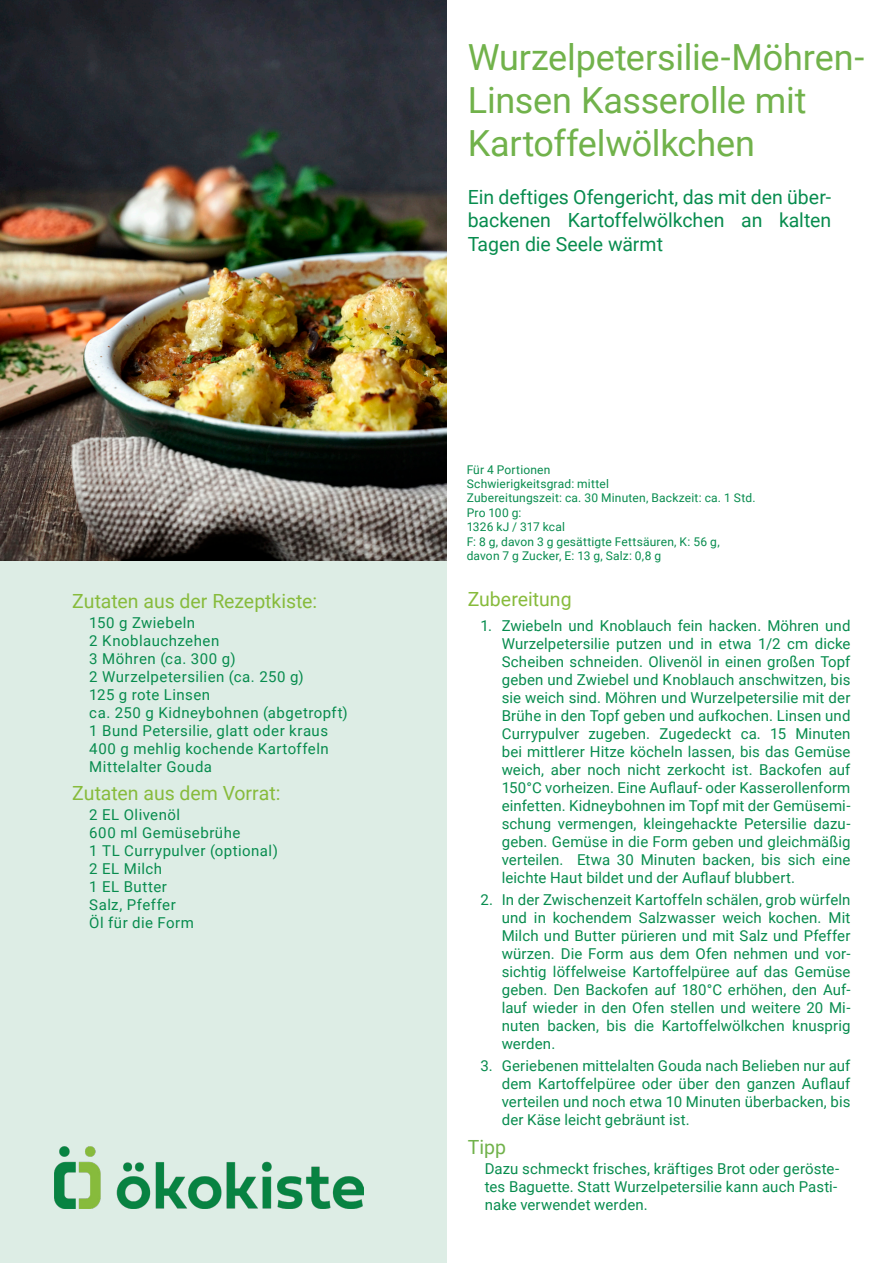
<style>
.page{position:relative;width:893px;height:1263px;background:#fff}
.page>*{position:absolute;margin:0;border:0;box-sizing:border-box;transform-origin:0 0}
.Überschrift_1{font:36px/43.2px "Roboto";letter-spacing:-.01em;color:#71b24b}
.Beschreibung{font:19.5px/23.4px "Roboto";letter-spacing:-.005em;color:#078c4e;text-align:justify}
.überschrift_2{font:19.5px "Roboto";color:#87bb3c}
.überschrift_2-2{font:19.5px "Roboto";color:#71b24b}
.zutaten_grün{font:15px/18px "Roboto";letter-spacing:.025em;color:#078c4e;text-align:justify}
.Zusatzangaben{font:12px/14.4px "Roboto";letter-spacing:.015em;color:#078c4e}
</style>
<div class="page">
<div style="left:0;top:0;width:446px;height:1263px;background:#ddede5"></div>
<img style="left:55px;top:1147px;width:309px;height:62px">
<img style="left:0;top:0;width:446px;height:560px">
<p class="überschrift_2" style="left:72px;top:588px;width:246px">Zutaten aus der Rezeptkiste:</p>
<p class="zutaten_grün" style="left:89px;top:613px;width:107px">150 g Zwiebeln</p>
<p class="zutaten_grün" style="left:89px;top:631px;width:132px">2 Knoblauchzehen</p>
<p class="zutaten_grün" style="left:89px;top:649px;width:148px">3 Möhren (ca. 300 g)</p>
<p class="zutaten_grün" style="left:89px;top:667px;width:216px">2 Wurzelpetersilien (ca. 250 g)</p>
<p class="zutaten_grün" style="left:89px;top:685px;width:122px">125 g rote Linsen</p>
<p class="zutaten_grün" style="left:89px;top:703px;width:260px">ca. 250 g Kidneybohnen (abgetropft)</p>
<p class="zutaten_grün" style="left:89px;top:721px;width:240px">1 Bund Petersilie, glatt oder kraus</p>
<p class="zutaten_grün" style="left:89px;top:739px;width:241px">400 g mehlig kochende Kartoffeln</p>
<p class="zutaten_grün" style="left:89px;top:757px;width:124px">Mittelalter Gouda</p>
<p class="überschrift_2" style="left:72px;top:779px;width:210px">Zutaten aus dem Vorrat:</p>
<p class="zutaten_grün" style="left:89px;top:805px;width:92px">2 EL Olivenöl</p>
<p class="zutaten_grün" style="left:89px;top:823px;width:153px">600 ml Gemüsebrühe</p>
<p class="zutaten_grün" style="left:89px;top:841px;width:190px">1 TL Currypulver (optional)</p>
<p class="zutaten_grün" style="left:89px;top:859px;width:74px">2 EL Milch</p>
<p class="zutaten_grün" style="left:89px;top:877px;width:79px">1 EL Butter</p>
<p class="zutaten_grün" style="left:89px;top:895px;width:88px">Salz, Pfeffer</p>
<p class="zutaten_grün" style="left:89px;top:913px;width:106px">Öl für die Form</p>
<p class="Überschrift_1" style="left:468px;top:34px;width:398px">Wurzelpetersilie-Möhren-<br>Linsen Kasserolle mit<br>Kartoffelwölkchen</p>
<p class="Beschreibung" style="left:468px;top:184px;width:365px">Ein deftiges Ofengericht, das mit den über&shy;backenen Kartoffelwölkchen an kalten Tagen die Seele wärmt</p>
<p class="Zusatzangaben" style="left:467px;top:462px;width:85px">Für 4 Portionen</p>
<p class="Zusatzangaben" style="left:467px;top:476px;width:144px">Schwierigkeitsgrad: mittel</p>
<p class="Zusatzangaben" style="left:467px;top:490px;width:290px">Zubereitungszeit: ca. 30 Minuten, Backzeit: ca. 1 Std.</p>
<p class="Zusatzangaben" style="left:467px;top:505px;width:100px">Pro 100 g:<br>1326 kJ / 317 kcal</p>
<p class="Zusatzangaben" style="left:467px;top:534px;width:255px">F: 8 g, davon 3 g gesättigte Fettsäuren, K: 56 g, davon 7 g Zucker, E: 13 g, Salz: 0,8 g</p>
<p class="überschrift_2" style="left:468px;top:586px;width:105px">Zubereitung</p>
<p class="zutaten_grün" style="left:502px;top:616px;width:350px;text-indent:-21px">1. Zwiebeln und Knoblauch fein hacken. Möhren und Wurzelpetersilie putzen und in etwa 1/2 cm dicke Scheiben schneiden. Olivenöl in einen großen Topf geben und Zwiebel und Knoblauch anschwitzen, bis sie weich sind. Möhren und Wurzelpetersilie mit der Brühe in den Topf geben und aufkochen. Linsen und Currypulver zugeben. Zugedeckt ca. 15 Minuten bei mittlerer Hitze köcheln lassen, bis das Gemüse weich, aber noch nicht zerkocht ist. Backofen auf 150°C vorheizen. Eine Auflauf- oder Kasserollenform einfetten. Kidneybohnen im Topf mit der Gemüsemi&shy;schung vermengen, kleingehackte Petersilie dazu&shy;geben. Gemüse in die Form geben und gleichmäßig verteilen. Etwa 30 Minuten backen, bis sich eine leichte Haut bildet und der Auflauf blubbert.</p>
<p class="zutaten_grün" style="left:502px;top:890px;width:350px;text-indent:-21px">2. In der Zwischenzeit Kartoffeln schälen, grob würfeln und in kochendem Salzwasser weich kochen. Mit Milch und Butter pürieren und mit Salz und Pfeffer würzen. Die Form aus dem Ofen nehmen und vor&shy;sichtig löffelweise Kartoffelpüree auf das Gemüse geben. Den Backofen auf 180°C erhöhen, den Auf&shy;lauf wieder in den Ofen stellen und weitere 20 Mi&shy;nuten backen, bis die Kartoffelwölkchen knusprig werden.</p>
<p class="zutaten_grün" style="left:502px;top:1056px;width:350px;text-indent:-21px">3. Geriebenen mittelalten Gouda nach Belieben nur auf dem Kartoffelpüree oder über den ganzen Auflauf verteilen und noch etwa 10 Minuten überbacken, bis der Käse leicht gebräunt ist.</p>
<p class="überschrift_2-2" style="left:468px;top:1133px;width:40px">Tipp</p>
<p class="zutaten_grün" style="left:485px;top:1159px;width:356px">Dazu schmeckt frisches, kräftiges Brot oder geröste&shy;tes Baguette. Statt Wurzelpetersilie kann auch Pasti&shy;nake verwendet werden.</p>
</div>
